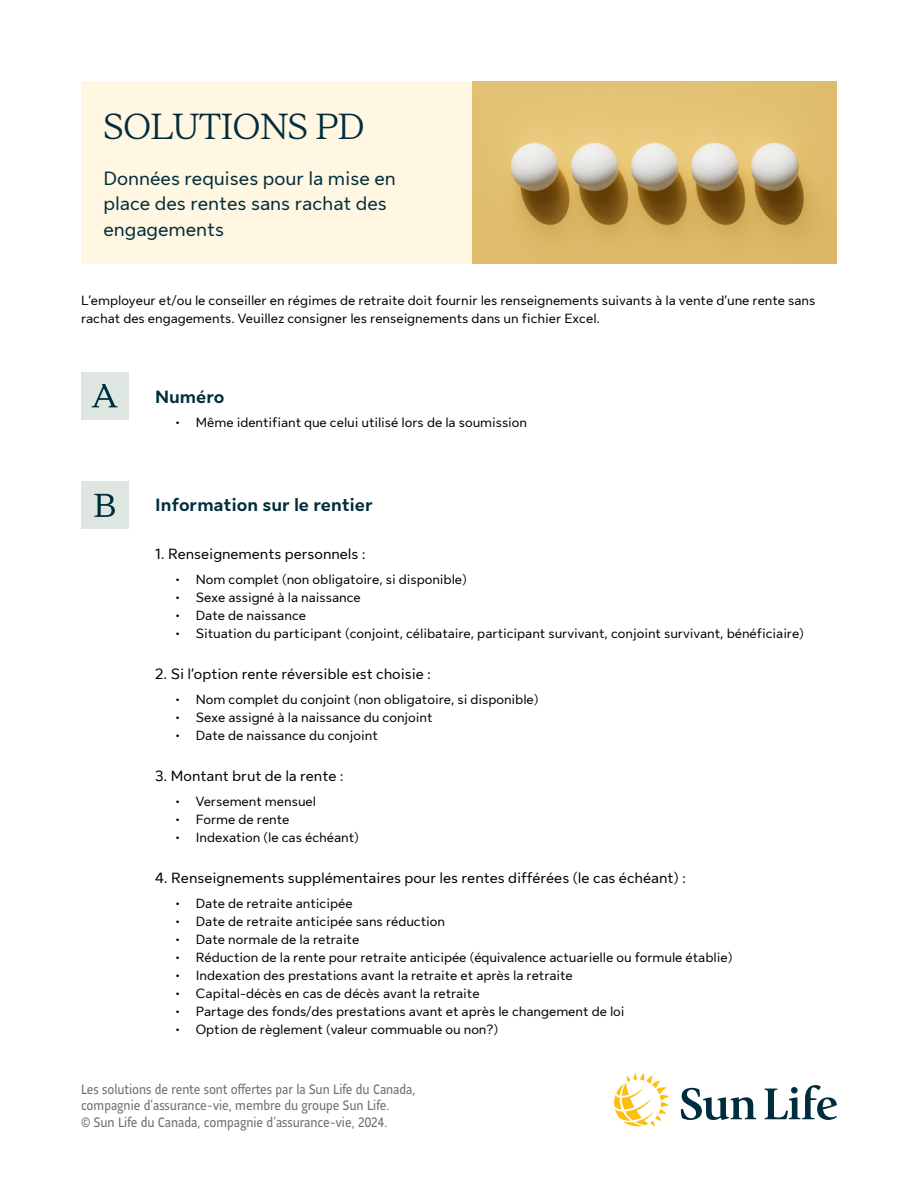
<style>
.page{position:relative;width:918px;height:1188px;background:#fff}
.page>*{position:absolute;margin:0;border:0;box-sizing:border-box;transform-origin:0 0}
.t1{font:36px "Sun Life New Display";color:#002d3d}
.t2{font:19.5px/25.5px "Sun Life New Text";color:#002d3d}
.t3{font:700 18px "Sun Life New Text";color:#002d3d}
.h3-_numbers{font:15px "Sun Life New Text";color:#000}
.p___bullets{font:13.5px/18px "Sun Life New Text";color:#000}
.t4{font:13.5px/16.5px "Sun Life Sans Condensed";color:#6d6e71}
</style>
<div class="page">
<svg style="left:681px;top:1088px;width:75px;height:32px"></svg>
<svg style="left:765px;top:1085px;width:72px;height:35px"></svg>
<svg style="left:614px;top:1073px;width:55px;height:54px"></svg>
<div style="left:81px;top:81px;width:756px;height:183px;background:#fff7e1"></div>
<img style="left:472px;top:81px;width:365px;height:183px">
<div style="left:81px;top:372px;width:47px;height:47px;background:#dee6e1"></div>
<svg style="left:92px;top:384px;width:26px;height:23px"></svg>
<div style="left:81px;top:482px;width:47px;height:47px;background:#dee6e1"></div>
<svg style="left:94px;top:494px;width:21px;height:23px"></svg>
<h1 class="t1" style="left:104px;top:102px;width:262px">SOLUTIONS PD</h1>
<h1 class="t2" style="left:104px;top:164px;width:294px">Données requises pour la mise en place des rentes sans rachat des engagements</h1>
<p class="p___bullets" style="left:81px;top:291px;width:736px">L’employeur et/ou le conseiller en régimes de retraite doit fournir les renseignements suivants à la vente d’une rente sans rachat des engagements. Veuillez consigner les renseignements dans un fichier Excel.</p>
<h2 class="t3" style="left:155px;top:384px;width:71px">Numéro</h2>
<p class="p___bullets" style="left:176px;top:413px;width:353px">• Même identifiant que celui utilisé lors de la soumission</p>
<h2 class="t3" style="left:155px;top:492px;width:219px">Information sur le rentier</h2>
<h3 class="h3-_numbers" style="left:155px;top:544px;width:212px">1. Renseignements personnels :</h3>
<p class="p___bullets" style="left:176px;top:569px;width:293px">• Nom complet (non obligatoire, si disponible)</p>
<p class="p___bullets" style="left:176px;top:587px;width:187px">• Sexe assigné à la naissance</p>
<p class="p___bullets" style="left:176px;top:605px;width:132px">• Date de naissance</p>
<p class="p___bullets" style="left:176px;top:623px;width:630px">• Situation du participant (conjoint, célibataire, participant survivant, conjoint survivant, bénéficiaire)</p>
<h3 class="h3-_numbers" style="left:155px;top:664px;width:277px">2. Si l’option rente réversible est choisie :</h3>
<p class="p___bullets" style="left:176px;top:689px;width:365px">• Nom complet du conjoint (non obligatoire, si disponible)</p>
<p class="p___bullets" style="left:176px;top:707px;width:259px">• Sexe assigné à la naissance du conjoint</p>
<p class="p___bullets" style="left:176px;top:725px;width:204px">• Date de naissance du conjoint</p>
<h3 class="h3-_numbers" style="left:155px;top:766px;width:190px">3. Montant brut de la rente :</h3>
<p class="p___bullets" style="left:176px;top:791px;width:142px">• Versement mensuel</p>
<p class="p___bullets" style="left:176px;top:809px;width:116px">• Forme de rente</p>
<p class="p___bullets" style="left:176px;top:827px;width:185px">• Indexation (le cas échéant)</p>
<h3 class="h3-_numbers" style="left:155px;top:868px;width:532px">4. Renseignements supplémentaires pour les rentes différées (le cas échéant) :</h3>
<p class="p___bullets" style="left:176px;top:893px;width:179px">• Date de retraite anticipée</p>
<p class="p___bullets" style="left:176px;top:911px;width:271px">• Date de retraite anticipée sans réduction</p>
<p class="p___bullets" style="left:176px;top:929px;width:185px">• Date normale de la retraite</p>
<p class="p___bullets" style="left:176px;top:947px;width:558px">• Réduction de la rente pour retraite anticipée (équivalence actuarielle ou formule établie)</p>
<p class="p___bullets" style="left:176px;top:965px;width:399px">• Indexation des prestations avant la retraite et après la retraite</p>
<p class="p___bullets" style="left:176px;top:983px;width:306px">• Capital-décès en cas de décès avant la retraite</p>
<p class="p___bullets" style="left:176px;top:1001px;width:451px">• Partage des fonds/des prestations avant et après le changement de loi</p>
<p class="p___bullets" style="left:176px;top:1019px;width:324px">• Option de règlement (valeur commuable ou non?)</p>
<p class="t4" style="left:81px;top:1080px;width:336px">Les solutions de rente sont offertes par la Sun Life du Canada, compagnie d’assurance-vie, membre du groupe Sun Life.<br>© Sun Life du Canada, compagnie d’assurance-vie, 2024.</p>
</div>
